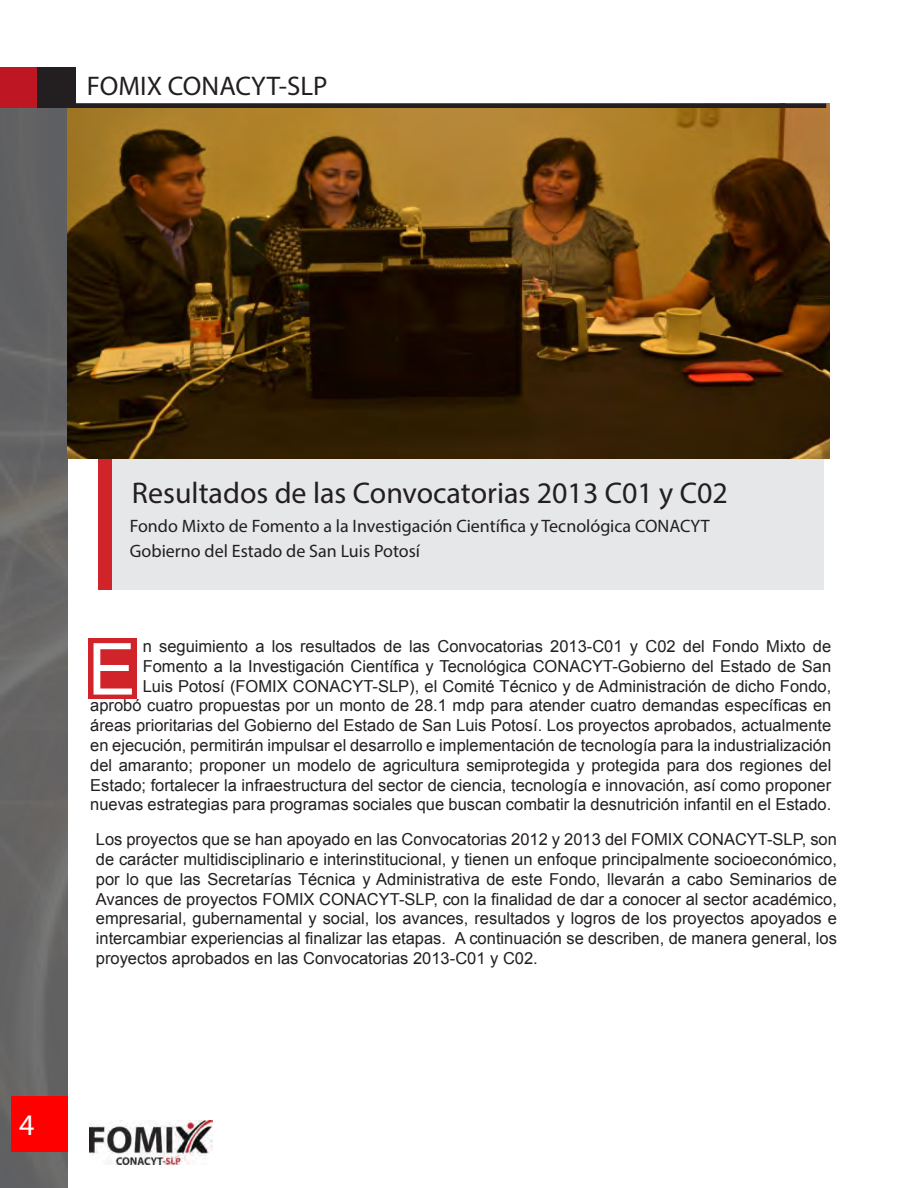
<style>
.page{position:relative;width:918px;height:1188px;background:#fff}
.page>*{position:absolute;margin:0;border:0;box-sizing:border-box;transform-origin:0 0}
.t1{font:71.85px "Arial";color:#fff}
.t2{font:30px "Myriad Pro";color:#231f20}
.t3{font:30px "Myriad Pro";color:#fff}
.t4{font:27px "Myriad Pro";color:#231f20}
.t5{font:18px "Myriad Pro";color:#231f20}
.t6{font:16.5px/19.8px "Arial";color:#231f20;text-align:right}
</style>
<div class="page">
<img style="left:0;top:108px;width:68px;height:1080px">
<div style="left:11px;top:1096px;width:57px;height:56px;background:#f00"></div>
<img style="left:89px;top:1121px;width:124px;height:44px">
<div style="left:88px;top:638px;width:49px;height:60px;background:#d1232a"></div>
<img style="left:68px;top:104px;width:761px;height:355px">
<div style="left:99px;top:459px;width:13px;height:131px;background:#d1232a"></div>
<div style="left:71px;top:103px;width:755px;height:5px;background:#231f20"></div>
<div style="left:0;top:68px;width:38px;height:40px;background:#be1623"></div>
<div style="left:37px;top:68px;width:39px;height:40px;background:#231f20"></div>
<div style="left:112px;top:459px;width:712px;height:131px;background:#e6e7e9"></div>
<p class="t4" style="left:87px;top:69px;width:242px">FOMIX CONACYT-SLP</p>
<p class="t2" style="left:132px;top:474px;width:598px">Resultados de las Convocatorias 2013 C01 y C02</p>
<p class="t5" style="left:130px;top:515px;width:582px">Fondo Mixto de Fomento a la Investigación Científica y Tecnológica CONACYT</p>
<p class="t5" style="left:130px;top:540px;width:292px">Gobierno del Estado de San Luis Potosí</p>
<p class="t6" style="left:90px;top:636px;width:743px">n seguimiento a los resultados de las Convocatorias 2013-C01 y C02 del Fondo Mixto de Fomento a la Investigación Científica y Tecnológica CONACYT-Gobierno del Estado de San<br>Luis Potosí (FOMIX CONACYT-SLP), el Comité Técnico y de Administración de dicho Fondo, aprobó cuatro propuestas por un monto de 28.1 mdp para atender cuatro demandas específicas en áreas prioritarias del Gobierno del Estado de San Luis Potosí. Los proyectos aprobados, actualmente en ejecución, permitirán impulsar el desarrollo e implementación de tecnología para la industrialización del amaranto; proponer un modelo de agricultura semiprotegida y protegida para dos regiones del Estado; fortalecer la infraestructura del sector de ciencia, tecnología e innovación, así como proponer nuevas estrategias para programas sociales que buscan combatir la desnutrición infantil en el Estado.</p>
<p class="t6" style="left:96px;top:829px;width:743px;text-align:justify">Los proyectos que se han apoyado en las Convocatorias 2012 y 2013 del FOMIX CONACYT-SLP, son de carácter multidisciplinario e interinstitucional, y tienen un enfoque principalmente socioeconómico, por lo que las Secretarías Técnica y Administrativa de este Fondo, llevarán a cabo Seminarios de Avances de proyectos FOMIX CONACYT-SLP, con la finalidad de dar a conocer al sector académico, empresarial, gubernamental y social, los avances, resultados y logros de los proyectos apoyados e intercambiar experiencias al finalizar las etapas. A continuación se describen, de manera general, los proyectos aprobados en las Convocatorias 2013-C01 y C02.</p>
<p class="t1" style="left:88px;top:620px;width:49px">E</p>
<p class="t3" style="left:19px;top:1107px;width:17px">4</p>
</div>
